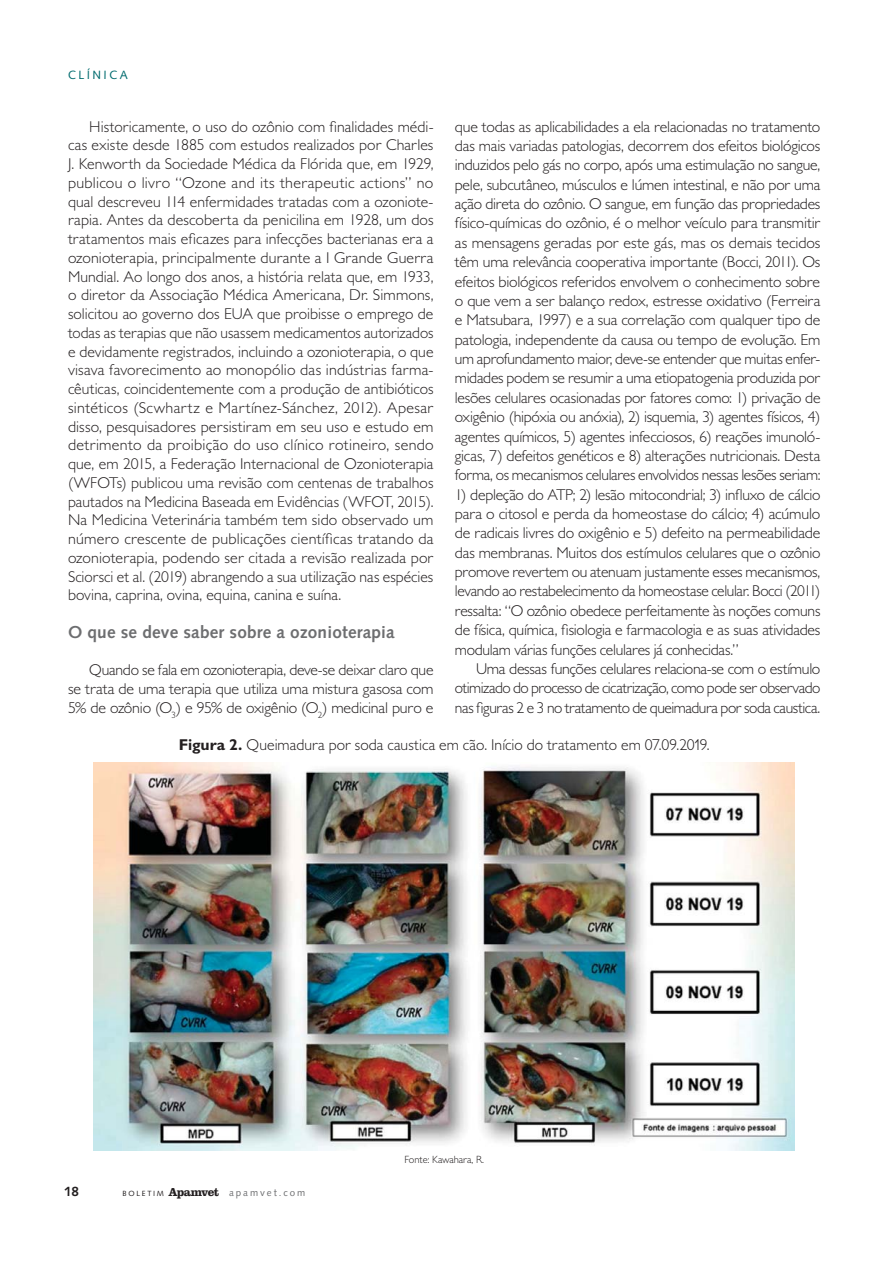
<style>
.page{position:relative;width:893px;height:1263px;background:#fff}
.page>*{position:absolute;margin:0;border:0;box-sizing:border-box;transform-origin:0 0}
.t1{font:700 17.25px "Syntax LT Std";letter-spacing:.01em;color:#6d6e70}
.t2{font:300 15.75px/19.4px "Gill Sans MT Pro";letter-spacing:-.01em;color:#231f20;text-align:justify}
.t3{font:700 13.5px "Syntax LT Std";color:#231f20}
.t4{font:12px "Syntax LT Std";letter-spacing:.2em;color:#006b6e}
.t5{font:300 10.5px "Gill Sans MT Pro";color:#231f20}
.t6{font:9.75px "Syntax LT Std";letter-spacing:.2em;color:#6d6e70}
.s1{font-weight:700}
.s2{font-size:23.85px}
.s3{font-size:7.5px;color:#231f20}
.s4{font-family:"Clarendon LT Std";font-weight:700;font-size:12px;color:#231f20}
</style>
<div class="page">
<img style="left:94px;top:762px;width:701px;height:388px">
<p class="t4" style="left:68px;top:68px;width:61px">CLÍNICA</p>
<p class="t2" style="left:68px;top:119px;width:367px;line-height:18.8px;text-indent:21px">Historicamente, o uso do ozônio com finalidades médi&shy;cas existe desde 1885 com estudos realizados por Charles J. Kenworth da Sociedade Médica da Flórida que, em 1929, publicou o livro “Ozone and its therapeutic actions” no qual descreveu 114 enfermidades tratadas com a ozoniote&shy;rapia. Antes da descoberta da penicilina em 1928, um dos tratamentos mais eficazes para infecções bacterianas era a ozonioterapia, principalmente durante a I Grande Guerra Mundial. Ao longo dos anos, a história relata que, em 1933, o diretor da Associação Médica Americana, Dr. Simmons, solicitou ao governo dos EUA que proibisse o emprego de todas as terapias que não usassem medicamentos autorizados e devidamente registrados, incluindo a ozonioterapia, o que visava favorecimento ao monopólio das indústrias farma&shy;cêuticas, coincidentemente com a produção de antibióticos sintéticos (Scwhartz e Martínez-Sánchez, 2012). Apesar disso, pesquisadores persistiram em seu uso e estudo em detrimento da proibição do uso clínico rotineiro, sendo que, em 2015, a Federação Internacional de Ozonioterapia (WFOTs) publicou uma revisão com centenas de trabalhos pautados na Medicina Baseada em Evidências (WFOT, 2015).<br>Na Medicina Veterinária também tem sido observado um número crescente de publicações científicas tratando da ozonioterapia, podendo ser citada a revisão realizada por Sciorsci et al. (2019) abrangendo a sua utilização nas espécies bovina, caprina, ovina, equina, canina e suína.</p>
<p class="t1" style="left:68px;top:622px;width:328px">O que se deve saber sobre a ozonioterapia</p>
<p class="t2" style="left:68px;top:662px;width:367px;line-height:18.8px;text-indent:21px">Quando se fala em ozonioterapia, deve-se deixar claro que se trata de uma terapia que utiliza uma mistura gasosa com 5% de ozônio (O<sub>3</sub>) e 95% de oxigênio (O<sub>2</sub>) medicinal puro e</p>
<p class="t2" style="left:455px;top:118px;width:367px">que todas as aplicabilidades a ela relacionadas no tratamento das mais variadas patologias, decorrem dos efeitos biológicos induzidos pelo gás no corpo, após uma estimulação no sangue, pele, subcutâneo, músculos e lúmen intestinal, e não por uma ação direta do ozônio. O sangue, em função das propriedades físico-químicas do ozônio, é o melhor veículo para transmitir as mensagens geradas por este gás, mas os demais tecidos têm uma relevância cooperativa importante (Bocci, 2011). Os efeitos biológicos referidos envolvem o conhecimento sobre o que vem a ser balanço redox, estresse oxidativo (Ferreira e Matsubara, 1997) e a sua correlação com qualquer tipo de patologia, independente da causa ou tempo de evolução. Em um aprofundamento maior, deve-se entender que muitas enfer&shy;midades podem se resumir a uma etiopatogenia produzida por lesões celulares ocasionadas por fatores como: 1) privação de oxigênio (hipóxia ou anóxia), 2) isquemia, 3) agentes físicos, 4) agentes químicos, 5) agentes infecciosos, 6) reações imunoló&shy;gicas, 7) defeitos genéticos e 8) alterações nutricionais. Desta forma, os mecanismos celulares envolvidos nessas lesões seriam:</p>
<p class="t2" style="left:455px;top:486px;width:367px">1) depleção do ATP; 2) lesão mitocondrial; 3) influxo de cálcio para o citosol e perda da homeostase do cálcio; 4) acúmulo de radicais livres do oxigênio e 5) defeito na permeabilidade das membranas. Muitos dos estímulos celulares que o ozônio promove revertem ou atenuam justamente esses mecanismos, levando ao restabelecimento da homeostase celular. Bocci (2011) ressalta: “O ozônio obedece perfeitamente às noções comuns de física, química, fisiologia e farmacologia e as suas atividades modulam várias funções celulares já conhecidas.”</p>
<p class="t2" style="left:455px;top:661px;width:367px;text-indent:21px">Uma dessas funções celulares relaciona-se com o estímulo otimizado do processo de cicatrização, como pode ser observado nas figuras 2 e 3 no tratamento de queimadura por soda caustica.</p>
<p class="t2" style="left:179px;top:737px;width:532px"><span class="s1">Figura 2.</span> Queimadura por soda caustica em cão. Início do tratamento em 07.09.20<span class="s2">1</span>9.</p>
<p class="t3" style="left:64px;top:1184px;width:16px">18</p>
<p class="t6" style="left:123px;top:1187px;width:184px"><span class="s3">BOLETIM</span> <span class="s4">Apamvet</span> apamvet.com</p>
<p class="t5" style="left:404px;top:1155px;width:81px">Fonte: Kawahara, R.</p>
</div>
